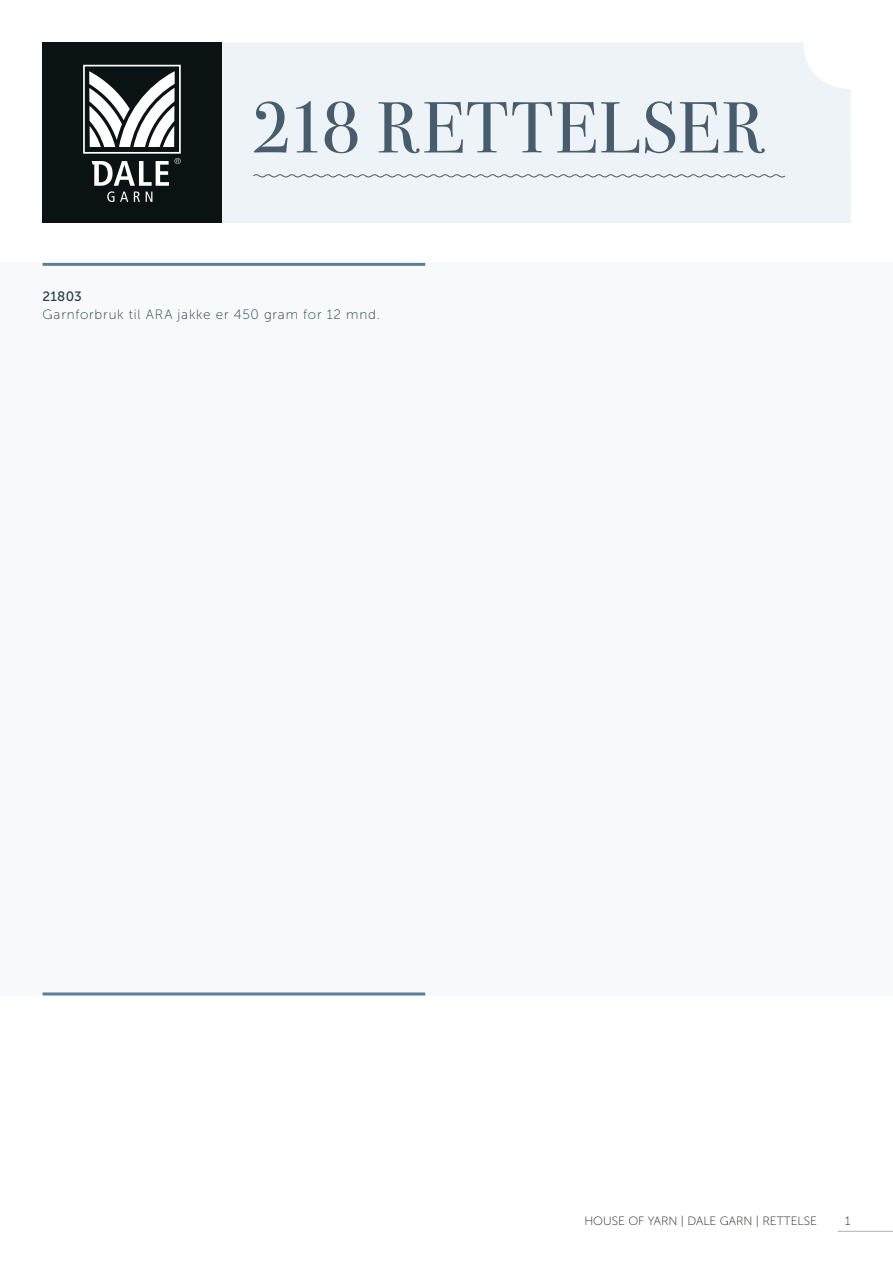
<style>
.page{position:relative;width:893px;height:1263px;background:#fff}
.page>*{position:absolute;margin:0;border:0;box-sizing:border-box;transform-origin:0 0}
.t1{font:72.3px "Bodoni Svty Two ITCTT";letter-spacing:.025em;color:#475c6d}
.t2{font:13.5px "Museo Sans 100";letter-spacing:.06em;color:#273c4e}
.t3{font:13.5px "Museo Sans 500";letter-spacing:.015em;color:#273c4e}
.t4{font:12px "Museo Sans 100";color:#1d1d1b}
</style>
<div class="page">
<hr style="left:838px;top:1231px;width:55px;height:1px;background:#b3b2b2">
<div style="left:43px;top:43px;width:807px;height:180px;background:#eef3f7;border-radius:47px"></div>
<div style="left:43px;top:43px;width:179px;height:180px;background:#0b1213"></div>
<svg style="left:83px;top:65px;width:98px;height:137px"></svg>
<svg style="left:253px;top:174px;width:597px;height:49px"></svg>
<div style="left:0;top:263px;width:893px;height:732px;background:#f7f9fb"></div>
<hr style="left:43px;top:263px;width:382px;height:3px;background:#5d8099">
<hr style="left:43px;top:992px;width:382px;height:3px;background:#5d8099">
<p class="t1" style="left:252px;top:69px;width:514px">218 RETTELSER</p>
<p class="t3" style="left:43px;top:289px;width:41px">21803</p>
<p class="t2" style="left:43px;top:307px;width:339px">Garnforbruk til ARA jakke er 450 gram for 12 mnd.</p>
<p class="t4" style="left:584px;top:1215px;width:234px">HOUSE OF YARN | DALE GARN | RETTELSE</p>
<p class="t4" style="left:845px;top:1215px;width:7px">1</p>
</div>
